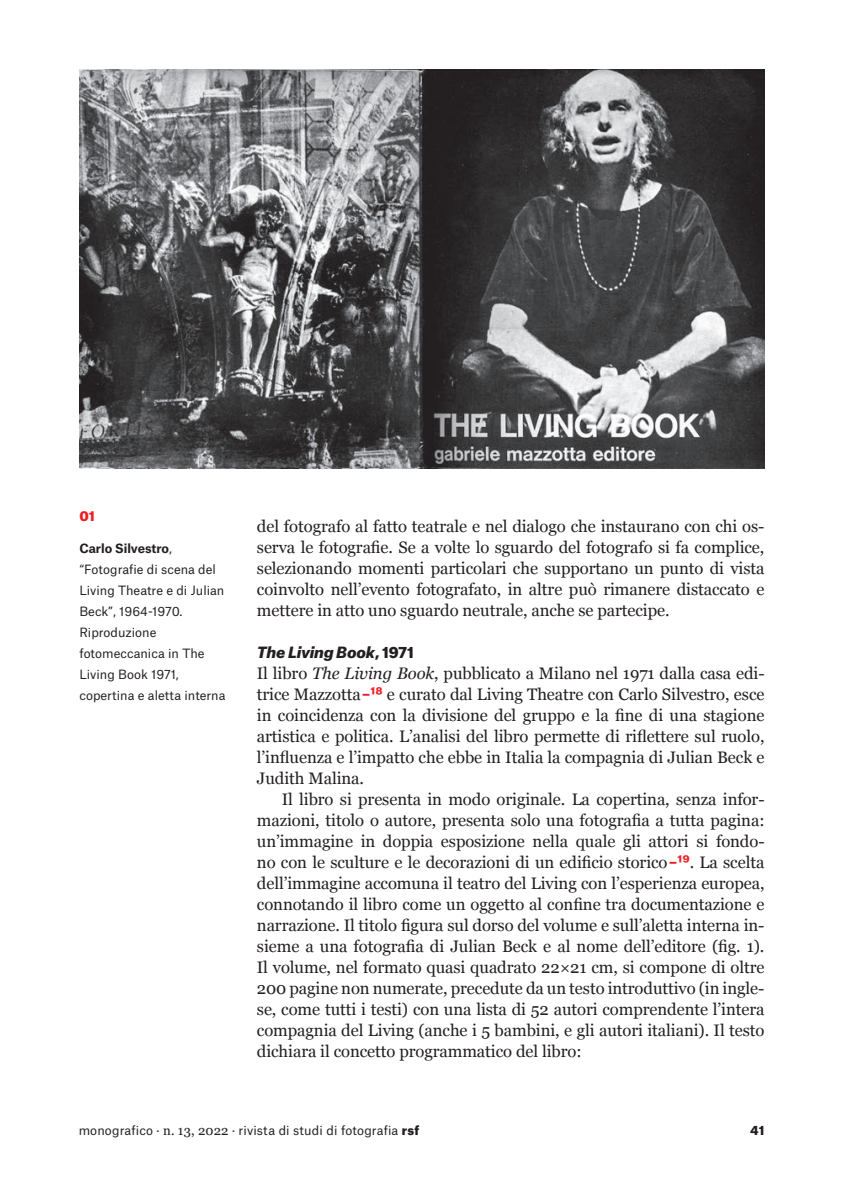
<style>
.page{position:relative;width:844px;height:1191px;background:#fff}
.page>*{position:absolute;margin:0;border:0;box-sizing:border-box;transform-origin:0 0}
.t1{font:16.62px/21px "Georgia";letter-spacing:-.005em;color:#231f20;text-align:justify}
.t2{font:italic 900 14.88px "Atlas Grotesk";letter-spacing:-.005em;color:#231f20}
.t3{font:900 13.12px "Atlas Grotesk";color:#ee1d23}
.t4{font:12.25px/21px "Atlas Grotesk";color:#231f20}
.t5{font:900 12.25px "Atlas Grotesk";color:#231f20}
.s1{font-weight:700}
.s2{font-style:normal}
.s3{font-style:italic}
.s4{font-family:"Atlas Grotesk";font-weight:700;color:#ee1d23}
.s5{font-family:"Georgia";font-size:13.12px}
.s6{font-weight:900}
</style>
<div class="page">
<img style="left:79px;top:69px;width:685px;height:399px">
<p class="t3" style="left:79px;top:505px;width:17px">01</p>
<p class="t4" style="left:79px;top:536px;width:147px"><span class="s1">Carlo Silvestro</span>, “Fotografie di scena del<br>Living Theatre e di Julian<br>Beck”, 1964-1970.<br>Riproduzione fotomeccanica in The<br>Living Book 1971, copertina e aletta interna</p>
<p class="t1" style="left:257px;top:515px;width:509px">del fotografo al fatto teatrale e nel dialogo che instaurano con chi os&shy;serva le fotografie. Se a volte lo sguardo del fotografo si fa complice, selezionando momenti particolari che supportano un punto di vista coinvolto nell’evento fotografato, in altre può rimanere distaccato e mettere in atto uno sguardo neutrale, anche se partecipe.</p>
<p class="t2" style="left:257px;top:639px;width:159px">The Living Book<span class="s2">, 1971</span></p>
<p class="t1" style="left:257px;top:662px;width:509px">Il libro <span class="s3">The Living Book</span>, pubblicato a Milano nel 1971 dalla casa edi&shy;trice Mazzotta<span class="s4">–18</span> e curato dal Living Theatre con Carlo Silvestro, esce in coincidenza con la divisione del gruppo e la fine di una stagione artistica e politica. L’analisi del libro permette di riflettere sul ruolo, l’influenza e l’impatto che ebbe in Italia la compagnia di Julian Beck e Judith Malina.</p>
<p class="t1" style="left:257px;top:788px;width:509px;text-indent:25px">Il libro si presenta in modo originale. La copertina, senza infor&shy;mazioni, titolo o autore, presenta solo una fotografia a tutta pagina: un’immagine in doppia esposizione nella quale gli attori si fondo&shy;no con le sculture e le decorazioni di un edificio storico<span class="s4">–19</span>. La scelta dell’immagine accomuna il teatro del Living con l’esperienza europea, connotando il libro come un oggetto al confine tra documentazione e narrazione. Il titolo figura sul dorso del volume e sull’aletta interna in&shy;sieme a una fotografia di Julian Beck e al nome dell’editore (fig. 1).<br>Il volume, nel formato quasi quadrato 22×21 cm, si compone di oltre 200 pagine non numerate, precedute da un testo introduttivo (in ingle&shy;se, come tutti i testi) con una lista di 52 autori comprendente l’intera compagnia del Living (anche i 5 bambini, e gli autori italiani). Il testo dichiara il concetto programmatico del libro:</p>
<p class="t4" style="left:79px;top:1118px;width:342px">monografico · <span class="s5">n. 13, 2022</span> · rivista di studi di fotografia <span class="s6">rsf</span></p>
<p class="t5" style="left:749px;top:1120px;width:16px">41</p>
</div>
